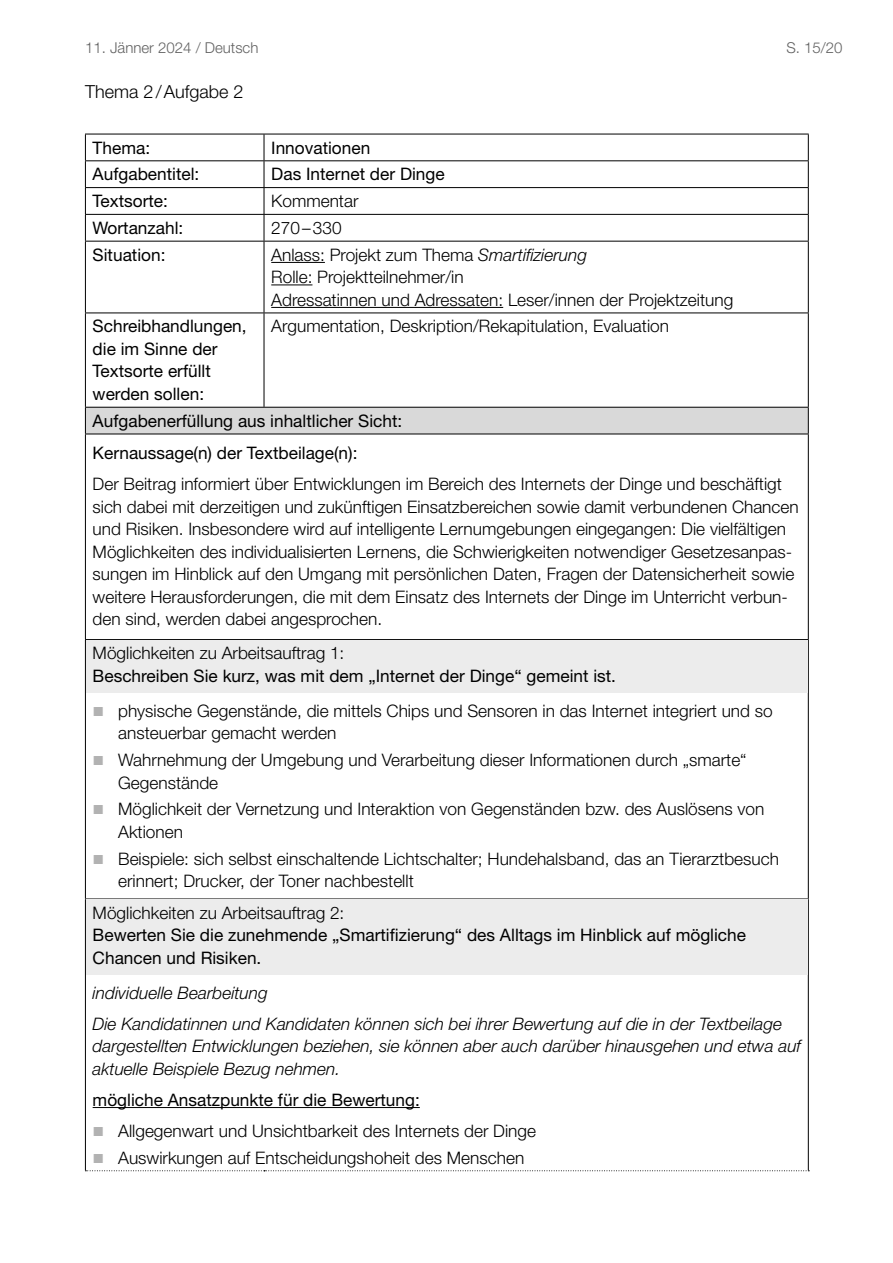
<style>
.page{position:relative;width:893px;height:1263px;background:#fff}
.page>*{position:absolute;margin:0;border:0;box-sizing:border-box;transform-origin:0 0}
.t1{font:300 18px "Helvetica Neue LT Std";color:#000}
.t2{font:300 17.25px/22.5px "Helvetica Neue LT Std";color:#000}
.t3{font:17.25px/22.5px "Helvetica Neue LT Pro";color:#000}
.t4{font:italic 300 17.25px/31px "Helvetica Neue LT Pro";color:#000}
.t5{font:17.25px/22.5px "Helvetica Neue LT Std";color:#000}
.t6{font:300 17.25px "Helvetica Neue LT Pro";color:#000}
.t7{font:300 15px "Helvetica Neue LT Pro";color:#626262}
.s1{font-style:italic}
.s2{font-family:"Arial";font-weight:400;font-size:19.5px;color:#b2b2b2}
</style>
<div class="page">
<div style="left:85px;top:407px;width:723px;height:27px;background:#d9d9d9"></div>
<hr style="left:85px;top:639px;width:179px;height:1px;background:#000">
<hr style="left:85px;top:640px;width:1px;height:258px;background:#000">
<hr style="left:264px;top:639px;width:545px;height:1px;background:#000">
<hr style="left:808px;top:640px;width:1px;height:258px;background:#000">
<hr style="left:85px;top:898px;width:179px;height:1px;background:#000">
<hr style="left:85px;top:899px;width:1px;height:271px;background:#000">
<hr style="left:264px;top:898px;width:545px;height:1px;background:#000">
<hr style="left:808px;top:899px;width:1px;height:271px;background:#000">
<svg style="left:85px;top:1170px;width:724px;height:1px"></svg>
<hr style="left:85px;top:134px;width:179px;height:1px;background:#000">
<hr style="left:264px;top:134px;width:545px;height:1px;background:#000">
<hr style="left:85px;top:160px;width:179px;height:1px;background:#000">
<hr style="left:264px;top:160px;width:545px;height:1px;background:#000">
<hr style="left:85px;top:187px;width:179px;height:1px;background:#000">
<hr style="left:264px;top:187px;width:545px;height:1px;background:#000">
<hr style="left:85px;top:214px;width:179px;height:1px;background:#000">
<svg style="left:85px;top:134px;width:1px;height:107px"></svg>
<hr style="left:264px;top:214px;width:545px;height:1px;background:#000">
<svg style="left:264px;top:134px;width:1px;height:107px"></svg>
<svg style="left:808px;top:134px;width:1px;height:107px"></svg>
<hr style="left:85px;top:241px;width:179px;height:1px;background:#000">
<hr style="left:85px;top:241px;width:1px;height:72px;background:#000">
<hr style="left:264px;top:241px;width:545px;height:1px;background:#000">
<hr style="left:264px;top:241px;width:1px;height:72px;background:#000">
<hr style="left:808px;top:241px;width:1px;height:72px;background:#000">
<hr style="left:85px;top:313px;width:179px;height:1px;background:#000">
<hr style="left:85px;top:313px;width:1px;height:94px;background:#000">
<hr style="left:264px;top:313px;width:545px;height:1px;background:#000">
<hr style="left:264px;top:313px;width:1px;height:94px;background:#000">
<hr style="left:808px;top:313px;width:1px;height:94px;background:#000">
<hr style="left:85px;top:407px;width:179px;height:1px;background:#000">
<svg style="left:85px;top:408px;width:1px;height:26px"></svg>
<hr style="left:264px;top:407px;width:545px;height:1px;background:#000">
<svg style="left:808px;top:408px;width:1px;height:26px"></svg>
<hr style="left:85px;top:434px;width:179px;height:1px;background:#000">
<hr style="left:85px;top:434px;width:1px;height:205px;background:#000">
<hr style="left:264px;top:434px;width:545px;height:1px;background:#000">
<hr style="left:808px;top:434px;width:1px;height:205px;background:#000">
<hr style="left:271px;top:262px;width:54px;height:1px;background:#000">
<hr style="left:271px;top:284px;width:41px;height:1px;background:#000">
<hr style="left:271px;top:307px;width:232px;height:1px;background:#000">
<div style="left:86px;top:640px;width:721px;height:53px;background:#ececec"></div>
<div style="left:86px;top:900px;width:721px;height:75px;background:#ececec"></div>
<hr style="left:93px;top:1107px;width:327px;height:1px;background:#000">
<p class="t7" style="left:85px;top:39px;width:175px">11. Jänner 2024 / Deutsch</p>
<p class="t7" style="left:786px;top:39px;width:58px">S. 15/20</p>
<p class="t1" style="left:85px;top:80px;width:160px">Thema 2/Aufgabe 2</p>
<p class="t3" style="left:93px;top:136px;width:59px">Thema:</p>
<p class="t3" style="left:271px;top:136px;width:101px">Innovationen</p>
<p class="t3" style="left:93px;top:163px;width:108px">Aufgabentitel:</p>
<p class="t3" style="left:271px;top:163px;width:175px">Das Internet der Dinge</p>
<p class="t3" style="left:93px;top:189px;width:77px">Textsorte:</p>
<p class="t6" style="left:271px;top:190px;width:89px">Kommentar</p>
<p class="t3" style="left:93px;top:216px;width:92px">Wortanzahl:</p>
<p class="t2" style="left:271px;top:216px;width:72px">270–330</p>
<p class="t3" style="left:93px;top:243px;width:74px">Situation:</p>
<p class="t2" style="left:271px;top:243px;width:464px">Anlass: Projekt zum Thema <span class="s1">Smartifizierung<br></span>Rolle: Projektteilnehmer/in<br>Adressatinnen und Adressaten: Leser/innen der Projektzeitung</p>
<p class="t3" style="left:93px;top:315px;width:156px">Schreibhandlungen, die im Sinne der<br>Textsorte erfüllt werden sollen:</p>
<p class="t2" style="left:271px;top:315px;width:399px">Argumentation, Deskription/Rekapitulation, Evaluation</p>
<p class="t3" style="left:93px;top:404px;width:311px;line-height:32.2px">Aufgabenerfüllung aus inhaltlicher Sicht:<br>Kernaussage(n) der Textbeilage(n):</p>
<p class="t2" style="left:93px;top:472px;width:707px">Der Beitrag informiert über Entwicklungen im Bereich des Internets der Dinge und beschäftigt sich dabei mit derzeitigen und zukünftigen Einsatzbereichen sowie damit verbundenen Chancen und Risiken. Insbesondere wird auf intelligente Lernumgebungen eingegangen: Die vielfältigen Möglichkeiten des individualisierten Lernens, die Schwierigkeiten notwendiger Gesetzesanpas&shy;sungen im Hinblick auf den Umgang mit persönlichen Daten, Fragen der Datensicherheit sowie weitere Herausforderungen, die mit dem Einsatz des Internets der Dinge im Unterricht verbun&shy;den sind, werden dabei angesprochen.</p>
<p class="t2" style="left:93px;top:641px;width:253px">Möglichkeiten zu Arbeitsauftrag 1:</p>
<p class="t5" style="left:93px;top:664px;width:525px">Beschreiben Sie kurz, was mit dem „Internet der Dinge“ gemeint ist.</p>
<p class="t2" style="left:118px;top:699px;width:656px;text-indent:-26px"><span class="s2">■</span> physische Gegenstände, die mittels Chips und Sensoren in das Internet integriert und so ansteuerbar gemacht werden</p>
<p class="t2" style="left:118px;top:748px;width:630px;text-indent:-26px"><span class="s2">■</span> Wahrnehmung der Umgebung und Verarbeitung dieser Informationen durch „smarte“<br>Gegenstände</p>
<p class="t2" style="left:118px;top:798px;width:648px;text-indent:-26px"><span class="s2">■</span> Möglichkeit der Vernetzung und Interaktion von Gegenständen bzw. des Auslösens von<br>Aktionen</p>
<p class="t2" style="left:118px;top:847px;width:662px;text-indent:-26px"><span class="s2">■</span> Beispiele: sich selbst einschaltende Lichtschalter; Hundehalsband, das an Tierarztbesuch erinnert; Drucker, der Toner nachbestellt</p>
<p class="t2" style="left:93px;top:901px;width:253px">Möglichkeiten zu Arbeitsauftrag 2:</p>
<p class="t5" style="left:93px;top:923px;width:655px">Bewerten Sie die zunehmende „Smartifizierung“ des Alltags im Hinblick auf mögliche<br>Chancen und Risiken.</p>
<p class="t4" style="left:93px;top:977px;width:691px">individuelle Bearbeitung<br>Die Kandidatinnen und Kandidaten können sich bei ihrer Bewertung auf die in der Textbeilage</p>
<p class="t4" style="left:93px;top:1034px;width:710px;line-height:22.5px">dargestellten Entwicklungen beziehen, sie können aber auch darüber hinausgehen und etwa auf aktuelle Beispiele Bezug nehmen.</p>
<p class="t3" style="left:93px;top:1088px;width:329px">mögliche Ansatzpunkte für die Bewertung:</p>
<p class="t2" style="left:93px;top:1119px;width:445px"><span class="s2">■</span> Allgegenwart und Unsichtbarkeit des Internets der Dinge</p>
<p class="t2" style="left:93px;top:1146px;width:433px"><span class="s2">■</span> Auswirkungen auf Entscheidungshoheit des Menschen</p>
</div>
